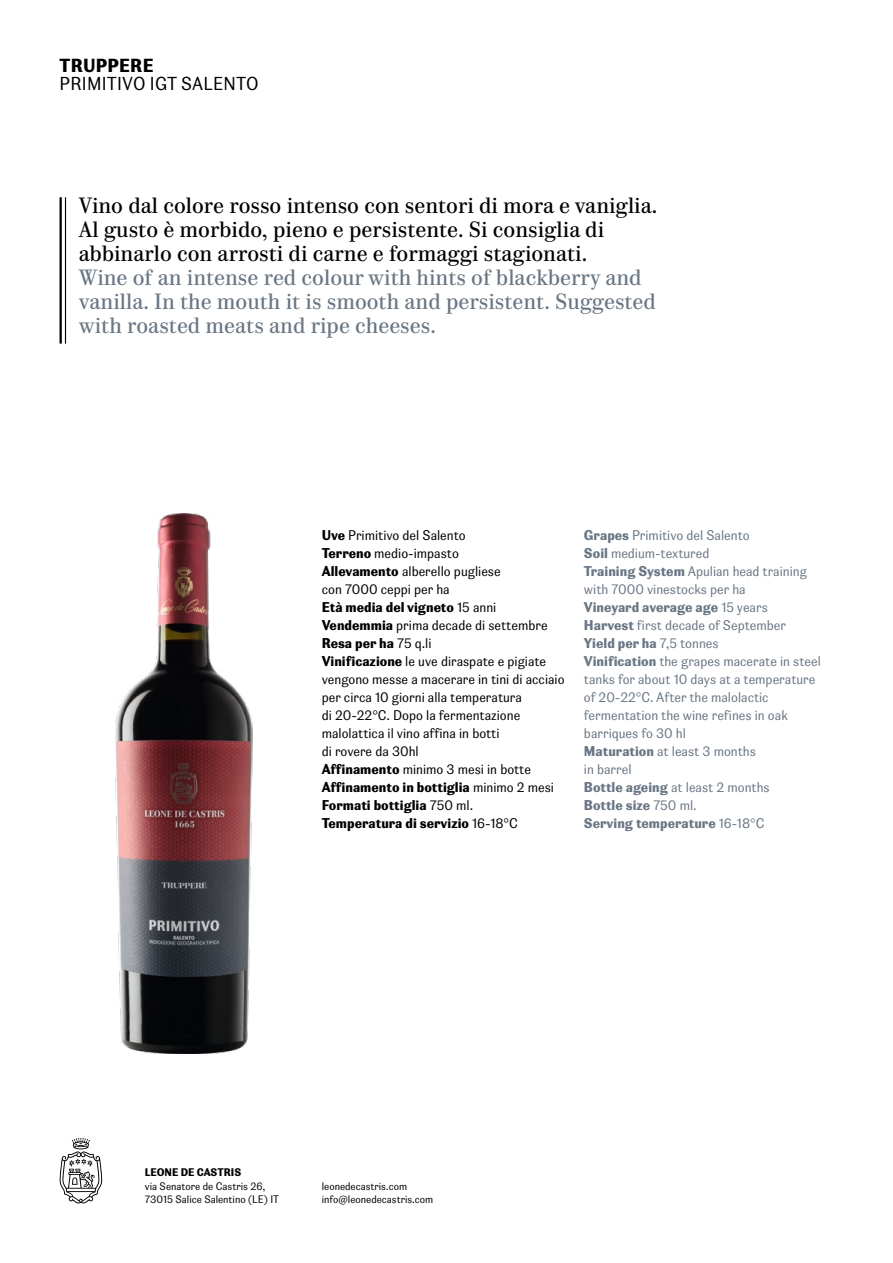
<style>
.page{position:relative;width:893px;height:1263px;background:#fff}
.page>*{position:absolute;margin:0;border:0;box-sizing:border-box;transform-origin:0 0}
.t1{font:21px/24px "Parmigiano Caption Std Reg";color:#000}
.t2{font:21px/24px "Parmigiano Caption Std Reg";color:#697684}
.t3{font:18px "Parmigiano Sans Std";letter-spacing:.01em;color:#000}
.t4{font:18px "Parmigiano Sans Std Bld";letter-spacing:.01em;color:#000}
.t5{font:13.5px/18px "Parmigiano Sans Std";color:#697684}
.t6{font:13.5px/18px "Parmigiano Sans Std";color:#000}
.t7{font:13.5px/18px "Parmigiano Sans Std Bld";color:#000}
.t8{font:13.5px/18px "Parmigiano Sans Std Bld";color:#697684}
.t9{font:10.5px/13.5px "Parmigiano Sans Std";color:#000}
.t10{font:10.5px "Parmigiano Sans Std Bld";color:#000}
.s1{font-family:"Parmigiano Sans Std Bld"}
.s2{font-family:"Parmigiano Sans Std"}
</style>
<div class="page">
<svg style="left:59px;top:1138px;width:44px;height:65px"></svg>
<hr style="left:65px;top:197px;width:1px;height:147px;background:#000">
<hr style="left:60px;top:197px;width:2px;height:147px;background:#000">
<img style="left:116px;top:513px;width:137px;height:541px">
<h2 class="t4" style="left:60px;top:54px;width:95px">TRUPPERE</h2>
<h2 class="t3" style="left:60px;top:73px;width:200px">PRIMITIVO IGT SALENTO</h2>
<h1 class="t1" style="left:79px;top:194px;width:580px">Vino dal colore rosso intenso con sentori di mora e vaniglia.<br>Al gusto è morbido, pieno e persistente. Si consiglia di abbinarlo con arrosti di carne e formaggi stagionati.</h1>
<h1 class="t2" style="left:79px;top:266px;width:579px">Wine of an intense red colour with hints of blackberry and vanilla. In the mouth it is smooth and persistent. Suggested with roasted meats and ripe cheeses.</h1>
<p class="t6" style="left:322px;top:526px;width:180px"><span class="s1">Uve</span> Primitivo del Salento<br><span class="s1">Terreno</span> medio-impasto<br><span class="s1">Allevamento</span> alberello pugliese con 7000 ceppi per ha</p>
<p class="t7" style="left:322px;top:598px;width:176px">Età media del vigneto <span class="s2">15 anni</span></p>
<p class="t6" style="left:322px;top:616px;width:227px"><span class="s1">Vendemmia</span> prima decade di settembre</p>
<p class="t7" style="left:322px;top:634px;width:111px">Resa per ha <span class="s2">75 q.li</span></p>
<p class="t6" style="left:322px;top:652px;width:244px"><span class="s1">Vinificazione</span> le uve diraspate e pigiate vengono messe a macerare in tini di acciaio per circa 10 giorni alla temperatura<br>di 20-22°C. Dopo la fermentazione malolattica il vino affina in botti<br>di rovere da 30hl<br><span class="s1">Affinamento</span> minimo 3 mesi in botte</p>
<p class="t7" style="left:322px;top:778px;width:234px">Affinamento in bottiglia <span class="s2">minimo 2 mesi<br></span>Formati bottiglia <span class="s2">750 ml.<br></span>Temperatura di servizio <span class="s2">16-18°C</span></p>
<p class="t5" style="left:584px;top:526px;width:225px"><span class="s1">Grapes</span> Primitivo del Salento<br><span class="s1">Soil</span> medium-textured<br><span class="s1">Training System</span> Apulian head training with 7000 vinestocks per ha</p>
<p class="t8" style="left:584px;top:598px;width:185px">Vineyard average age <span class="s2">15 years</span></p>
<p class="t5" style="left:584px;top:616px;width:203px"><span class="s1">Harvest</span> first decade of September</p>
<p class="t8" style="left:584px;top:634px;width:136px">Yield per ha <span class="s2">7,5 tonnes</span></p>
<p class="t5" style="left:584px;top:652px;width:238px"><span class="s1">Vinification</span> the grapes macerate in steel tanks for about 10 days at a temperature of 20-22°C. After the malolactic fermentation the wine refines in oak barriques fo 30 hl<br><span class="s1">Maturation</span> at least 3 months<br>in barrel<br><span class="s1">Bottle ageing</span> at least 2 months</p>
<p class="t8" style="left:584px;top:796px;width:182px">Bottle size <span class="s2">750 ml.<br></span>Serving temperature <span class="s2">16-18°C</span></p>
<p class="t10" style="left:145px;top:1166px;width:98px">LEONE DE CASTRIS</p>
<p class="t9" style="left:145px;top:1179px;width:136px">via Senatore de Castris 26,<br>73015 Salice Salentino (LE) IT</p>
<p class="t9" style="left:322px;top:1179px;width:113px">leonedecastris.com info@leonedecastris.com</p>
</div>
